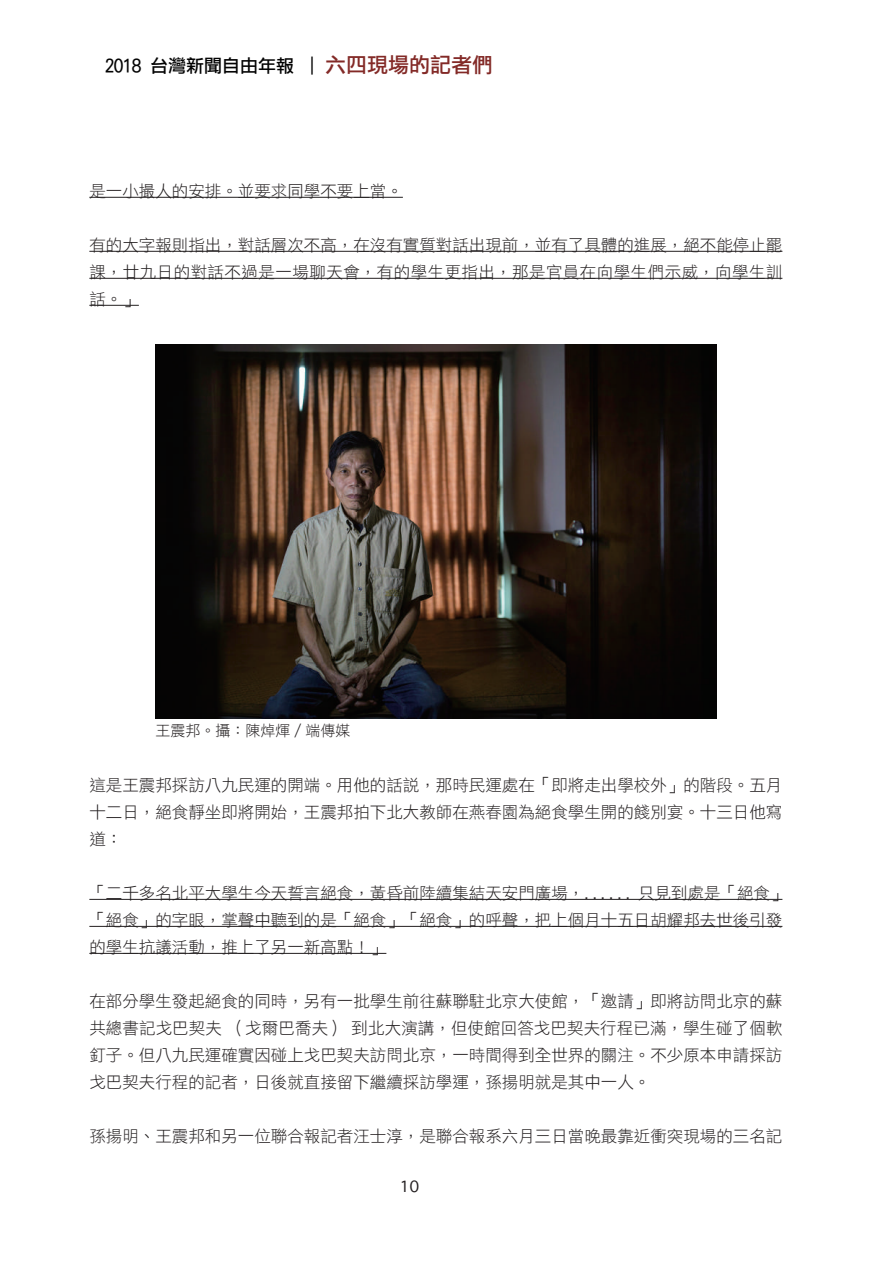
<style>
.page{position:relative;width:893px;height:1263px;background:#fff}
.page>*{position:absolute;margin:0;border:0;box-sizing:border-box;transform-origin:0 0}
.t1{font:21px "DF Li Hei Md WIN BF";color:#832a27}
.t2{font:18px "DF Li Hei Md WIN BF";color:#030303}
.t3{font:16.5px/27px "DF Li Hei W3 WIN BF";color:#231f20;text-align:justify}
.t4{font:15px "DF Li Hei W3 WIN BF";color:#231f20}
</style>
<div class="page">
<hr style="left:89px;top:197px;width:314px;height:1px;background:#231f20">
<hr style="left:89px;top:251px;width:693px;height:1px;background:#231f20">
<hr style="left:89px;top:278px;width:693px;height:1px;background:#231f20">
<hr style="left:89px;top:305px;width:50px;height:1px;background:#231f20">
<hr style="left:89px;top:899px;width:693px;height:1px;background:#231f20">
<hr style="left:89px;top:926px;width:693px;height:1px;background:#231f20">
<hr style="left:89px;top:953px;width:297px;height:1px;background:#231f20">
<img style="left:155px;top:345px;width:561px;height:374px">
<p class="t2" style="left:105px;top:56px;width:217px">2018 台灣新聞自由年報 ｜</p>
<p class="t1" style="left:325px;top:54px;width:169px">六四現場的記者們</p>
<p class="t3" style="left:89px;top:177px;width:315px">是一小撮人的安排。並要求同學不要上當。</p>
<p class="t3" style="left:89px;top:231px;width:695px">有的大字報則指出，對話層次不高，在沒有實質對話出現前，並有了具體的進展，絕不能停止罷課，廿九日的對話不過是一場聊天會，有的學生更指出，那是官員在向學生們示威，向學生訓話。」</p>
<p class="t4" style="left:155px;top:723px;width:196px">王震邦。攝：陳焯煇 / 端傳媒</p>
<p class="t3" style="left:89px;top:771px;width:694px">這是王震邦採訪八九民運的開端。用他的話說，那時民運處在「即將走出學校外」的階段。五月十二日，絕食靜坐即將開始，王震邦拍下北大教師在燕春園為絕食學生開的餞別宴。十三日他寫道：</p>
<p class="t3" style="left:89px;top:879px;width:699px;text-align:left">「二千多名北平大學生今天誓言絕食，黃昏前陸續集結天安門廣場，...... 只見到處是「絕食」「絕食」的字眼，掌聲中聽到的是「絕食」「絕食」的呼聲，把上個月十五日胡耀邦去世後引發的學生抗議活動，推上了另一新高點！」</p>
<p class="t3" style="left:89px;top:987px;width:695px">在部分學生發起絕食的同時，另有一批學生前往蘇聯駐北京大使館，「邀請」即將訪問北京的蘇共總書記戈巴契夫 ( 戈爾巴喬夫 ) 到北大演講，但使館回答戈巴契夫行程已滿，學生碰了個軟釘子。但八九民運確實因碰上戈巴契夫訪問北京，一時間得到全世界的關注。不少原本申請採訪戈巴契夫行程的記者，日後就直接留下繼續採訪學運，孫揚明就是其中一人。</p>
<p class="t3" style="left:89px;top:1122px;width:694px">孫揚明、王震邦和另一位聯合報記者汪士淳，是聯合報系六月三日當晚最靠近衝突現場的三名記</p>
</div>
